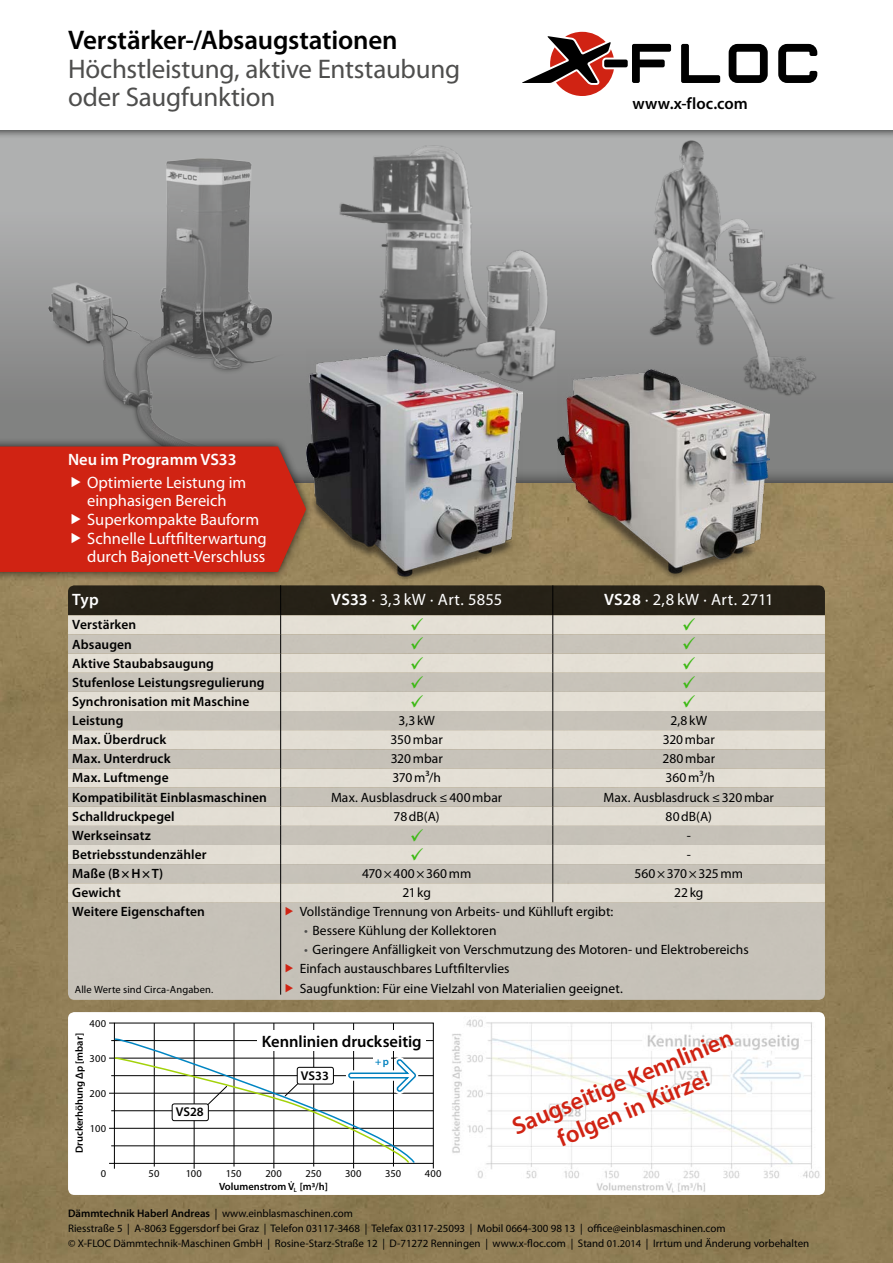
<style>
.page{position:relative;width:893px;height:1263px;background:#fff}
.page>*{position:absolute;margin:0;border:0;box-sizing:border-box;transform-origin:0 0}
.t1{font:27px/28.5px "Myriad Pro";letter-spacing:-.01em;color:#4e4e4d}
.t2{font:600 27px "Myriad Pro";letter-spacing:-.005em;color:#000}
.t3{font:600 24.15px/28.2px "Myriad Pro";color:#d02313;text-align:center}
.t4{font:16.5px/18.6px "Myriad Pro";color:#fff}
.t5{font:600 16.5px "Myriad Pro";color:#000}
.t6{font:600 16.5px "Myriad Pro";color:#fff}
.t7{font:13.5px/19.2px "Myriad Pro";letter-spacing:.005em;color:#000}
.t8{font:600 13.5px "Myriad Pro";letter-spacing:.005em;color:#000}
.t9{font:600 12.75px "Myriad Pro";color:#000}
.t10{font:10.95px/15px "Myriad Pro";color:#000}
.t11{font:10.5px "Myriad Pro";letter-spacing:.01em;color:#000}
.t12{font:600 10.5px "Myriad Pro";color:#000}
.t13{font:600 10.5px "Myriad Pro";color:#0080be}
.s1{font-weight:600}
.s2{color:#4e4e4d}
.s3{font-size:10.5px}
</style>
<div class="page">
<img style="left:0;top:484px;width:893px;height:779px">
<div style="left:68px;top:915px;width:757px;height:85px;background:#c6c1b8"></div>
<div style="left:0;top:96px;width:893px;height:388px;background:#000;opacity:.75"></div>
<img style="left:48px;top:159px;width:238px;height:278px">
<img style="left:335px;top:139px;width:281px;height:249px">
<hr style="left:280px;top:902px;width:1px;height:93px;background:#000">
<img style="left:647px;top:139px;width:192px;height:260px">
<div style="left:68px;top:1012px;width:757px;height:183px;background:#fff;border-radius:6px"></div>
<div style="left:114px;top:1023px;width:320px;height:141px;border:1px solid #000"></div>
<hr style="left:114px;top:1128px;width:319px;height:1px;background:#000">
<hr style="left:114px;top:1110px;width:319px;height:1px;background:#000">
<hr style="left:114px;top:1093px;width:319px;height:1px;background:#000">
<hr style="left:114px;top:1075px;width:319px;height:1px;background:#000">
<hr style="left:114px;top:1058px;width:319px;height:1px;background:#000">
<hr style="left:114px;top:1040px;width:319px;height:1px;background:#000">
<hr style="left:114px;top:1145px;width:319px;height:1px;background:#000">
<hr style="left:154px;top:1023px;width:1px;height:140px;background:#000">
<hr style="left:194px;top:1023px;width:1px;height:140px;background:#000">
<hr style="left:234px;top:1023px;width:1px;height:140px;background:#000">
<hr style="left:274px;top:1023px;width:1px;height:140px;background:#000">
<hr style="left:313px;top:1023px;width:1px;height:140px;background:#000">
<hr style="left:353px;top:1023px;width:1px;height:140px;background:#000">
<hr style="left:393px;top:1023px;width:1px;height:140px;background:#000">
<div style="left:258px;top:1030px;width:168px;height:21px;background:#fff"></div>
<svg style="left:109px;top:1037px;width:311px;height:132px"></svg>
<div style="left:374px;top:1054px;width:17px;height:17px;background:#fff"></div>
<img style="left:452px;top:1019px;width:368px;height:173px">
<div style="left:0;top:0;width:893px;height:139px;background:#000;opacity:.75"></div>
<div style="left:0;top:0;width:893px;height:130px;background:#fff"></div>
<div style="left:604px;top:60px;width:24px;height:7px;background:#000;border-radius:2px"></div>
<svg style="left:632px;top:44px;width:39px;height:39px"></svg>
<svg style="left:729px;top:44px;width:39px;height:39px"></svg>
<svg style="left:778px;top:44px;width:39px;height:39px"></svg>
<svg style="left:681px;top:44px;width:39px;height:39px"></svg>
<svg style="left:522px;top:32px;width:92px;height:64px"></svg>
<img style="left:558px;top:370px;width:212px;height:212px">
<img style="left:306px;top:350px;width:217px;height:234px">
<div style="left:0;top:437px;width:314px;height:144px;background:#000;opacity:.75"></div>
<svg style="left:286px;top:964px;width:7px;height:9px"></svg>
<svg style="left:286px;top:983px;width:7px;height:9px"></svg>
<div style="left:0;top:446px;width:306px;height:126px;background:#d02313"></div>
<svg style="left:68px;top:585px;width:757px;height:330px;background:#c4bfb5"></svg>
<h1 class="t2" style="left:68px;top:23px;width:331px">Verstärker-/Absaugstationen</h1>
<h1 class="t1" style="left:68px;top:54px;width:394px">Höchstleistung, aktive Entstaubung oder Saugfunktion</h1>
<p class="t6" style="left:68px;top:449px;width:170px">Neu im Programm VS33</p>
<p class="t4" style="left:87px;top:472px;width:181px">Optimierte Leistung im einphasigen Bereich<br>Superkompakte Bauform<br>Schnelle Luftfilterwartung durch Bajonett-Verschluss</p>
<p class="t5" style="left:632px;top:93px;width:117px">www.x-floc.com</p>
<p class="t6" style="left:72px;top:589px;width:28px">Typ</p>
<p class="t4" style="left:331px;top:590px;width:173px"><span class="s1">VS33</span> · 3,3 kW · Art. 5855</p>
<p class="t4" style="left:604px;top:590px;width:171px"><span class="s1">VS28</span> · 2,8 kW · Art. 2711</p>
<p class="t8" style="left:72px;top:616px;width:65px">Verstärken</p>
<p class="t8" style="left:72px;top:635px;width:61px">Absaugen</p>
<p class="t8" style="left:72px;top:654px;width:143px">Aktive Staubabsaugung</p>
<p class="t8" style="left:72px;top:674px;width:194px">Stufenlose Leistungsregulierung</p>
<p class="t8" style="left:72px;top:693px;width:179px">Synchronisation mit Maschine</p>
<p class="t8" style="left:72px;top:712px;width:53px">Leistung</p>
<p class="t7" style="left:398px;top:711px;width:38px">3,3kW</p>
<p class="t7" style="left:671px;top:711px;width:38px">2,8kW</p>
<p class="t8" style="left:72px;top:731px;width:95px">Max. Überdruck</p>
<p class="t7" style="left:391px;top:730px;width:54px">350mbar</p>
<p class="t7" style="left:663px;top:730px;width:54px">320mbar</p>
<p class="t8" style="left:72px;top:750px;width:100px">Max. Unterdruck</p>
<p class="t7" style="left:391px;top:749px;width:54px">320mbar</p>
<p class="t7" style="left:663px;top:749px;width:54px">280mbar</p>
<p class="t8" style="left:72px;top:769px;width:98px">Max. Luftmenge</p>
<p class="t7" style="left:392px;top:768px;width:50px">370m³/h</p>
<p class="t7" style="left:666px;top:768px;width:51px">360m³/h</p>
<p class="t8" style="left:72px;top:788px;width:196px">Kompatibilität Einblasmaschinen</p>
<p class="t7" style="left:331px;top:787px;width:173px">Max. Ausblasdruck ≤400mbar</p>
<p class="t7" style="left:604px;top:787px;width:172px">Max. Ausblasdruck ≤320mbar</p>
<p class="t8" style="left:72px;top:807px;width:104px">Schalldruckpegel</p>
<p class="t7" style="left:394px;top:806px;width:48px">78dB(A)</p>
<p class="t7" style="left:666px;top:806px;width:48px">80dB(A)</p>
<p class="t8" style="left:72px;top:827px;width:80px">Werkseinsatz</p>
<p class="t7" style="left:687px;top:825px;width:6px">-</p>
<p class="t8" style="left:72px;top:846px;width:136px">Betriebsstundenzähler</p>
<p class="t7" style="left:687px;top:845px;width:6px">-</p>
<p class="t8" style="left:72px;top:865px;width:93px">Maße (B×H×T)</p>
<p class="t7" style="left:362px;top:864px;width:111px">470×400×360mm</p>
<p class="t7" style="left:635px;top:864px;width:110px">560×370×325mm</p>
<p class="t8" style="left:72px;top:884px;width:50px">Gewicht</p>
<p class="t7" style="left:402px;top:883px;width:30px">21kg</p>
<p class="t7" style="left:674px;top:883px;width:31px">22kg</p>
<p class="t8" style="left:72px;top:902px;width:134px">Weitere Eigenschaften</p>
<p class="t7" style="left:300px;top:901px;width:315px">Vollständige Trennung von Arbeits- und Kühlluft ergibt:</p>
<p class="t7" style="left:304px;top:920px;width:194px"><span class="s2">•</span> Bessere Kühlung der Kollektoren</p>
<p class="t7" style="left:300px;top:940px;width:450px;text-indent:4px"><span class="s2">•</span> Geringere Anfälligkeit von Verschmutzung des Motoren- und Elektrobereichs<br>Einfach austauschbares Luftfiltervlies</p>
<p class="t11" style="left:75px;top:982px;width:140px">Alle Werte sind Circa-Angaben.</p>
<p class="t7" style="left:300px;top:978px;width:325px">Saugfunktion: Für eine Vielzahl von Materialien geeignet.</p>
<p class="t5" style="left:262px;top:1030px;width:161px">Kennlinien druckseitig</p>
<p class="t11" style="left:89px;top:1017px;width:18px">400</p>
<h2 class="t3" style="left:507px;top:1113px;width:238px;rotate:-22deg">Saugseitige Kennlinien folgen in Kürze!</h2>
<p class="t12" style="left:73px;top:1153px;width:121px;rotate:-90deg">Druckerhöhung Δp [mbar]</p>
<p class="t11" style="left:90px;top:1052px;width:18px">300</p>
<p class="t13" style="left:375px;top:1055px;width:15px">+p</p>
<p class="t9" style="left:301px;top:1067px;width:29px">VS33</p>
<p class="t11" style="left:90px;top:1087px;width:18px">200</p>
<p class="t9" style="left:176px;top:1104px;width:29px">VS28</p>
<p class="t11" style="left:90px;top:1122px;width:18px">100</p>
<p class="t11" style="left:101px;top:1167px;width:7px">0</p>
<p class="t11" style="left:149px;top:1167px;width:12px">50</p>
<p class="t11" style="left:186px;top:1167px;width:18px">100</p>
<p class="t11" style="left:226px;top:1167px;width:17px">150</p>
<p class="t11" style="left:265px;top:1167px;width:18px">200</p>
<p class="t11" style="left:305px;top:1167px;width:18px">250</p>
<p class="t11" style="left:345px;top:1167px;width:18px">300</p>
<p class="t11" style="left:385px;top:1167px;width:18px">350</p>
<p class="t11" style="left:425px;top:1167px;width:18px">400</p>
<p class="t12" style="left:219px;top:1179px;width:110px">Volumenstrom V˙<sub>L</sub> [m3/h]</p>
<p class="t10" style="left:68px;top:1206px;width:743px"><span class="s1">Dämmtechnik Haberl Andreas</span> | www.einblasmaschinen.com<br>Riesstraße 5 | A-8063 Eggersdorf bei Graz | Telefon 03117-3468 | Telefax 03117-25093 | Mobil 0664-300 98 13 | office@einblasmaschinen.com<br>© X-FLOC Dämmtechnik-Maschinen GmbH | Rosine-Starz-Straße 12 | D-71272 Renningen | www.x-floc.com | Stand <span class="s3">01.2014</span> | Irrtum und Änderung vorbehalten</p>
</div>
